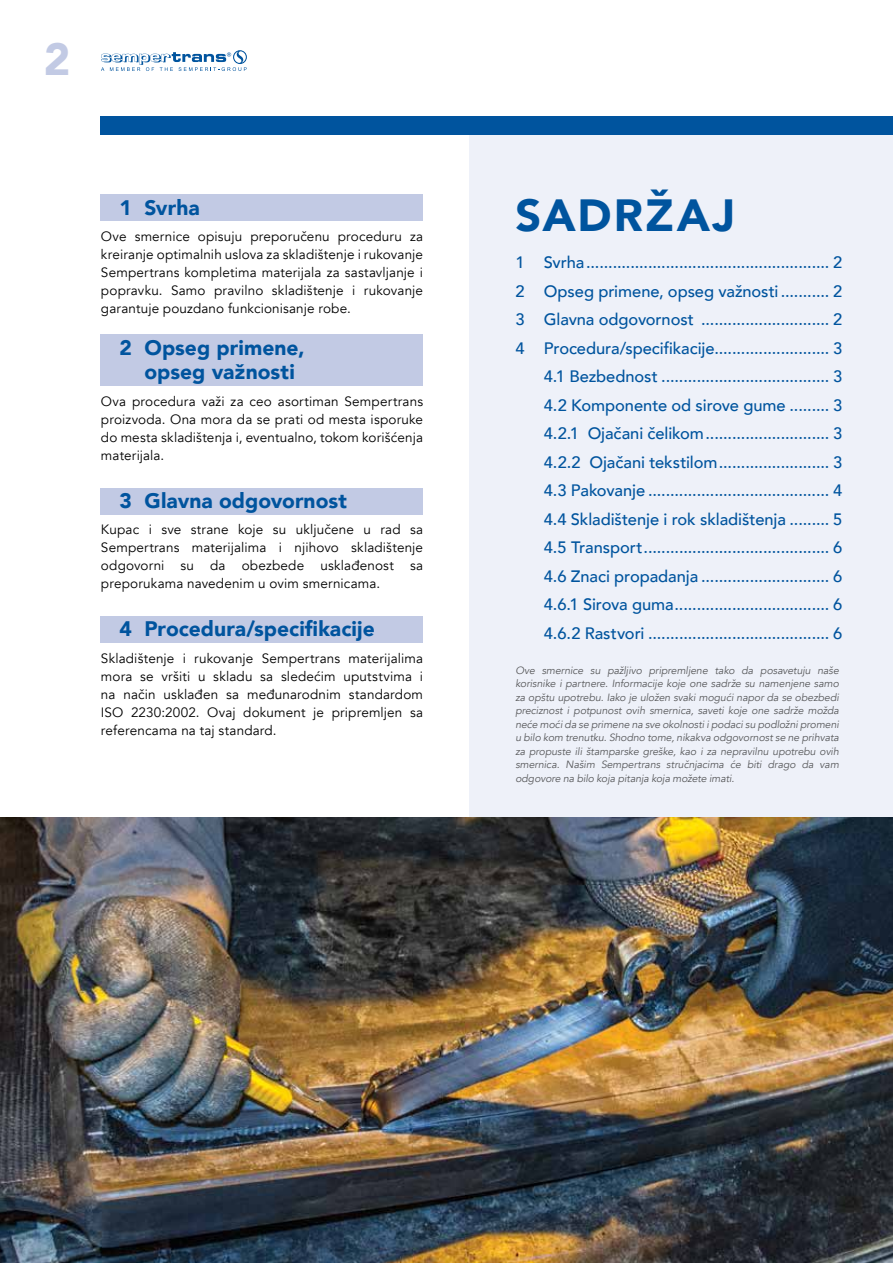
<style>
.page{position:relative;width:893px;height:1263px;background:#fff}
.page>*{position:absolute;margin:0;border:0;box-sizing:border-box;transform-origin:0 0}
.t1{font:900 45px "Avenir";letter-spacing:.05em;color:#00549e}
.t2{font:900 45px "Avenir";color:#c2cae4}
.t3{font:900 21px/24px "Avenir";color:#00549e}
.t4{font:500 16.5px/28.5px "Avenir";letter-spacing:-.005em;color:#00549e;text-align:right}
.t5{font:13.5px/18px "Avenir";letter-spacing:.01em;color:#000;text-align:justify}
.t6{font:italic 10.5px/13.5px "Avenir";letter-spacing:-.01em;color:#58595b;text-align:justify}
</style>
<div class="page">
<div style="left:470px;top:116px;width:423px;height:1147px;background:#eef1f9"></div>
<img style="left:0;top:818px;width:893px;height:445px">
<div style="left:101px;top:194px;width:322px;height:27px;background:#c2cae4"></div>
<div style="left:101px;top:488px;width:322px;height:27px;background:#c2cae4"></div>
<div style="left:101px;top:616px;width:322px;height:27px;background:#c2cae4"></div>
<div style="left:101px;top:334px;width:322px;height:52px;background:#c2cae4"></div>
<div style="left:101px;top:116px;width:792px;height:19px;background:#00549e"></div>
<svg style="left:101px;top:50px;width:146px;height:21px"></svg>
<h1 class="t2" style="left:44px;top:20px;width:28px">2</h1>
<h2 class="t3" style="left:120px;top:195px;width:82px">1 Svrha</h2>
<p class="t5" style="left:101px;top:228px;width:324px">Ove smernice opisuju preporučenu proceduru za kreiranje optimalnih uslova za skladištenje i rukovanje Sempertrans kompletima materijala za sastavljanje i popravku. Samo pravilno skladištenje i rukovanje garantuje pouzdano funkcionisanje robe.</p>
<h2 class="t3" style="left:144px;top:335px;width:162px;text-indent:-25px">2 Opseg primene, opseg važnosti</h2>
<p class="t5" style="left:101px;top:392px;width:324px">Ova procedura važi za ceo asortiman Sempertrans proizvoda. Ona mora da se prati od mesta isporuke do mesta skladištenja i, eventualno, tokom korišćenja materijala.</p>
<h2 class="t3" style="left:120px;top:488px;width:229px">3 Glavna odgovornost</h2>
<p class="t5" style="left:101px;top:521px;width:324px">Kupac i sve strane koje su uključene u rad sa Sempertrans materijalima i njihovo skladištenje odgovorni su da obezbede usklađenost sa preporukama navedenim u ovim smernicama.</p>
<h2 class="t3" style="left:120px;top:616px;width:257px">4 Procedura/specifikacije</h2>
<p class="t5" style="left:101px;top:649px;width:324px">Skladištenje i rukovanje Sempertrans materijalima mora se vršiti u skladu sa sledećim uputstvima i na način usklađen sa međunarodnim standardom ISO 2230:2002. Ovaj dokument je pripremljen sa referencama na taj standard.</p>
<h1 class="t1" style="left:515px;top:177px;width:221px">SADRŽAJ</h1>
<p class="t4" style="left:515px;top:247px;width:328px">1 Svrha....................................................... 2<br>2 Opseg primene, opseg važnosti........... 2<br>3 Glavna odgovornost ............................. 2<br>4 Procedura/specifikacije.......................... 3<br>4.1 Bezbednost ...................................... 3<br>4.2 Komponente od sirove gume ......... 3<br>4.2.1 Ojačani čelikom............................ 3<br>4.2.2 Ojačani tekstilom......................... 3<br>4.3 Pakovanje ......................................... 4<br>4.4 Skladištenje i rok skladištenja ......... 5<br>4.5 Transport.......................................... 6<br>4.6 Znaci propadanja ............................. 6<br>4.6.1 Sirova guma................................... 6<br>4.6.2 Rastvori ......................................... 6</p>
<p class="t6" style="left:515px;top:664px;width:325px">Ove smernice su pažljivo pripremljene tako da posavetuju naše korisnike i partnere. Informacije koje one sadrže su namenjene samo za opštu upotrebu. Iako je uložen svaki mogući napor da se obezbedi preciznost i potpunost ovih smernica, saveti koje one sadrže možda neće moći da se primene na sve okolnosti i podaci su podložni promeni u bilo kom trenutku. Shodno tome, nikakva odgovornost se ne prihvata za propuste ili štamparske greške, kao i za nepravilnu upotrebu ovih smernica. Našim Sempertrans stručnjacima će biti drago da vam odgovore na bilo koja pitanja koja možete imati.</p>
</div>
